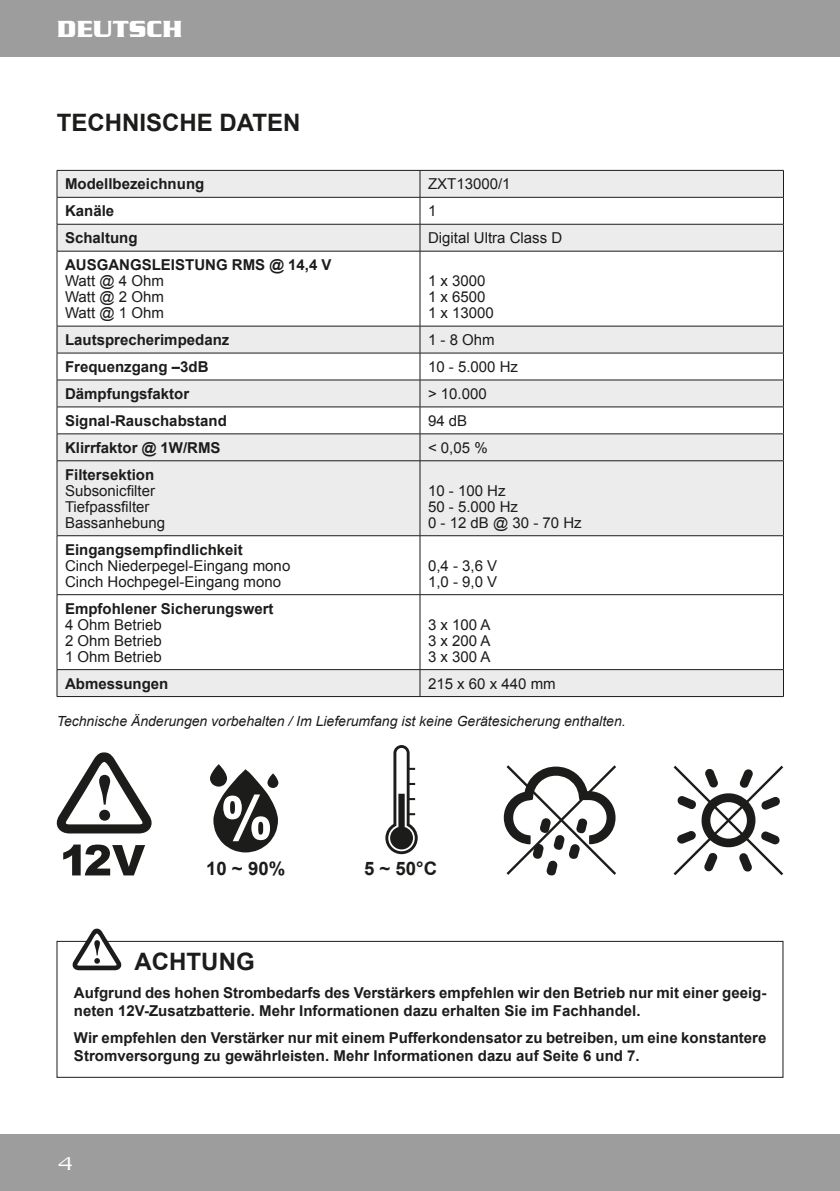
<style>
.page{position:relative;width:840px;height:1191px;background:#fff}
.page>*{position:absolute;margin:0;border:0;box-sizing:border-box;transform-origin:0 0}
.t1{font:700 24px "Arial";color:#1c1c1b}
.t2{font:700 24px "Serpentine";color:#fff}
.t3{font:300 20px "Serpentine";color:#fff}
.t4{font:700 18.6px "Arial";color:#1c1c1b}
.t5{font:700 15px/18px "Arial";color:#1c1c1b}
.t6{font:15px/16px "Arial";color:#1c1c1b}
.t7{font:italic 14px "Arial";color:#1c1c1b}
</style>
<div class="page">
<div style="left:0;top:0;width:839px;height:57px;background:#9e9d9d"></div>
<div style="left:0;top:1134px;width:839px;height:57px;background:#9e9d9d"></div>
<div style="left:58px;top:670px;width:724px;height:26px;background:#edeced"></div>
<svg style="left:58px;top:252px;width:724px;height:417px"></svg>
<hr style="left:57px;top:251px;width:363px;height:1px;background:#1c1c1b">
<hr style="left:57px;top:251px;width:1px;height:75px;background:#1c1c1b">
<hr style="left:420px;top:251px;width:363px;height:1px;background:#1c1c1b">
<hr style="left:419px;top:251px;width:1px;height:75px;background:#1c1c1b">
<hr style="left:782px;top:251px;width:1px;height:75px;background:#1c1c1b">
<hr style="left:57px;top:326px;width:363px;height:1px;background:#1c1c1b">
<hr style="left:57px;top:353px;width:363px;height:1px;background:#1c1c1b">
<hr style="left:420px;top:326px;width:363px;height:1px;background:#1c1c1b">
<hr style="left:420px;top:353px;width:363px;height:1px;background:#1c1c1b">
<hr style="left:57px;top:380px;width:363px;height:1px;background:#1c1c1b">
<hr style="left:57px;top:406px;width:363px;height:1px;background:#1c1c1b">
<hr style="left:420px;top:380px;width:363px;height:1px;background:#1c1c1b">
<hr style="left:420px;top:406px;width:363px;height:1px;background:#1c1c1b">
<hr style="left:57px;top:433px;width:363px;height:1px;background:#1c1c1b">
<svg style="left:57px;top:326px;width:1px;height:134px"></svg>
<hr style="left:420px;top:433px;width:363px;height:1px;background:#1c1c1b">
<svg style="left:419px;top:326px;width:1px;height:134px"></svg>
<svg style="left:782px;top:326px;width:1px;height:134px"></svg>
<hr style="left:57px;top:460px;width:363px;height:1px;background:#1c1c1b">
<hr style="left:57px;top:461px;width:1px;height:74px;background:#1c1c1b">
<hr style="left:420px;top:460px;width:363px;height:1px;background:#1c1c1b">
<hr style="left:419px;top:461px;width:1px;height:74px;background:#1c1c1b">
<hr style="left:782px;top:461px;width:1px;height:74px;background:#1c1c1b">
<hr style="left:57px;top:595px;width:1px;height:74px;background:#1c1c1b">
<hr style="left:419px;top:595px;width:1px;height:74px;background:#1c1c1b">
<hr style="left:782px;top:595px;width:1px;height:74px;background:#1c1c1b">
<hr style="left:57px;top:170px;width:363px;height:1px;background:#1c1c1b">
<hr style="left:420px;top:170px;width:363px;height:1px;background:#1c1c1b">
<svg style="left:57px;top:171px;width:726px;height:80px"></svg>
<hr style="left:420px;top:197px;width:363px;height:1px;background:#1c1c1b">
<hr style="left:57px;top:535px;width:363px;height:1px;background:#1c1c1b">
<hr style="left:57px;top:536px;width:1px;height:58px;background:#1c1c1b">
<hr style="left:420px;top:535px;width:363px;height:1px;background:#1c1c1b">
<hr style="left:419px;top:536px;width:1px;height:58px;background:#1c1c1b">
<hr style="left:782px;top:536px;width:1px;height:58px;background:#1c1c1b">
<hr style="left:57px;top:594px;width:363px;height:1px;background:#1c1c1b">
<hr style="left:420px;top:594px;width:363px;height:1px;background:#1c1c1b">
<hr style="left:57px;top:669px;width:363px;height:1px;background:#1c1c1b">
<svg style="left:57px;top:670px;width:1px;height:26px"></svg>
<hr style="left:57px;top:696px;width:363px;height:1px;background:#1c1c1b">
<hr style="left:420px;top:669px;width:363px;height:1px;background:#1c1c1b">
<svg style="left:419px;top:670px;width:1px;height:26px"></svg>
<svg style="left:782px;top:670px;width:1px;height:26px"></svg>
<hr style="left:420px;top:696px;width:363px;height:1px;background:#1c1c1b">
<svg style="left:385px;top:745px;width:32px;height:109px"></svg>
<svg style="left:57px;top:752px;width:94px;height:81px"></svg>
<svg style="left:63px;top:844px;width:82px;height:31px"></svg>
<svg style="left:503px;top:765px;width:113px;height:111px"></svg>
<svg style="left:673px;top:765px;width:111px;height:111px"></svg>
<svg style="left:210px;top:764px;width:68px;height:88px"></svg>
<div style="left:57px;top:941px;width:725px;height:136px;border:1px solid #1c1c1b"></div>
<svg style="left:71px;top:928px;width:52px;height:42px"></svg>
<h1 class="t2" style="left:57px;top:13px;width:127px">DEUTSCH</h1>
<h1 class="t1" style="left:57px;top:107px;width:245px">TECHNISCHE DATEN</h1>
<p class="t5" style="left:65px;top:175px;width:141px">Modellbezeichnung</p>
<p class="t6" style="left:428px;top:176px;width:84px">ZXT13000/1</p>
<p class="t5" style="left:65px;top:202px;width:51px">Kanäle</p>
<p class="t6" style="left:428px;top:203px;width:10px">1</p>
<p class="t5" style="left:65px;top:229px;width:74px">Schaltung</p>
<p class="t6" style="left:428px;top:230px;width:136px">Digital Ultra Class D</p>
<p class="t5" style="left:65px;top:256px;width:268px">AUSGANGSLEISTUNG RMS @ 14,4 V</p>
<p class="t6" style="left:65px;top:273px;width:100px;text-align:justify">Watt @ 4 Ohm Watt @ 2 Ohm Watt @ 1 Ohm</p>
<p class="t6" style="left:428px;top:273px;width:67px">1 x 3000<br>1 x 6500<br>1 x 13000</p>
<p class="t5" style="left:65px;top:331px;width:166px">Lautsprecherimpedanz</p>
<p class="t6" style="left:428px;top:332px;width:68px">1 - 8 Ohm</p>
<p class="t5" style="left:65px;top:358px;width:145px">Frequenzgang –3dB</p>
<p class="t6" style="left:428px;top:359px;width:92px">10 - 5.000 Hz</p>
<p class="t5" style="left:65px;top:385px;width:126px">Dämpfungsfaktor</p>
<p class="t6" style="left:428px;top:386px;width:60px">&gt; 10.000</p>
<p class="t5" style="left:65px;top:412px;width:163px">Signal-Rauschabstand</p>
<p class="t6" style="left:428px;top:413px;width:41px">94 dB</p>
<p class="t5" style="left:65px;top:439px;width:157px">Klirrfaktor @ 1W/RMS</p>
<p class="t6" style="left:428px;top:440px;width:61px">&lt; 0,05 %</p>
<p class="t5" style="left:65px;top:466px;width:91px">Filtersektion</p>
<p class="t6" style="left:65px;top:483px;width:102px">Subsonicfilter<br>Tiefpassfilter<br>Bassanhebung</p>
<p class="t6" style="left:428px;top:483px;width:155px">10 - 100 Hz<br>50 - 5.000 Hz<br>0 - 12 dB @ 30 - 70 Hz</p>
<p class="t5" style="left:65px;top:541px;width:179px">Eingangsempfindlichkeit</p>
<p class="t6" style="left:65px;top:557px;width:227px">Cinch Niederpegel-Eingang mono<br>Cinch Hochpegel-Eingang mono</p>
<p class="t6" style="left:428px;top:557px;width:71px">0,4 - 3,6 V<br>1,0 - 9,0 V</p>
<p class="t5" style="left:65px;top:600px;width:210px">Empfohlener Sicherungswert</p>
<p class="t6" style="left:65px;top:616px;width:98px;text-align:justify">4 Ohm Betrieb 2 Ohm Betrieb 1 Ohm Betrieb</p>
<p class="t6" style="left:428px;top:616px;width:64px;text-align:justify">3 x 100 A 3 x 200 A 3 x 300 A</p>
<p class="t5" style="left:65px;top:675px;width:105px">Abmessungen</p>
<p class="t6" style="left:428px;top:675px;width:129px">215 x 60 x 440 mm</p>
<p class="t7" style="left:57px;top:712px;width:570px">Technische Änderungen vorbehalten / Im Lieferumfang ist keine Gerätesicherung enthalten.</p>
<p class="t4" style="left:206px;top:856px;width:81px">10 ~ 90%</p>
<p class="t4" style="left:364px;top:856px;width:75px">5 ~ 50°C</p>
<h1 class="t1" style="left:134px;top:945px;width:121px">ACHTUNG</h1>
<p class="t5" style="left:74px;top:984px;width:693px">Aufgrund des hohen Strombedarfs des Verstärkers empfehlen wir den Betrieb nur mit einer geeig&shy;neten 12V-Zusatzbatterie. Mehr Informationen dazu erhalten Sie im Fachhandel.</p>
<p class="t5" style="left:74px;top:1028px;width:693px">Wir empfehlen den Verstärker nur mit einem Pufferkondensator zu betreiben, um eine konstantere<br>Stromversorgung zu gewährleisten. Mehr Informationen dazu auf Seite 6 und 7.</p>
<h2 class="t3" style="left:59px;top:1152px;width:15px">4</h2>
</div>
